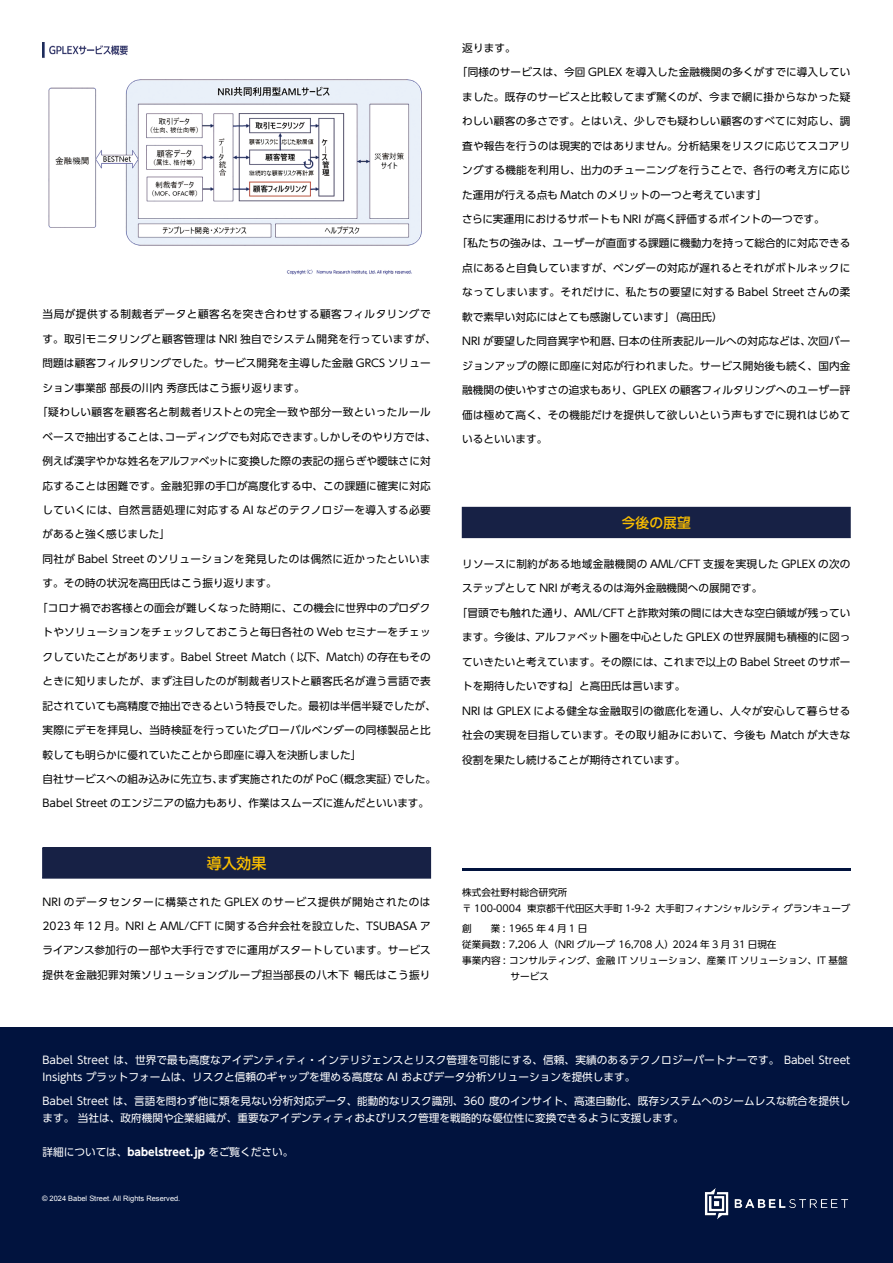
<style>
.page{position:relative;width:893px;height:1263px;background:#fff}
.page>*{position:absolute;margin:0;border:0;box-sizing:border-box;transform-origin:0 0}
.t1{font:500 14.85px "UD Shin Go Pro";color:#fabe00}
.t2{font:500 13.8px "UD Shin Go Pro";color:#fabe00}
.t3{font:10.65px "UD Shin Go Pro";letter-spacing:.01em;color:#000}
.t4{font:10.65px/17px "UD Shin Go Pro";color:#fff}
.t5{font:10.65px "UD Shin Go Pro";letter-spacing:.03em;color:#000}
.t6{font:10.65px "UD Shin Go Pro";letter-spacing:.065em;color:#000}
.t7{font:10.65px "UD Shin Go Pro";letter-spacing:.04em;color:#000}
.t8{font:10.65px "UD Shin Go Pro";letter-spacing:.045em;color:#000}
.t9{font:9.6px "UD Shin Go Pro";color:#000}
.t10{font:7.5px "Arial";color:#fff}
.s1{font-weight:700}
</style>
<div class="page">
<img style="left:43px;top:43px;width:379px;height:231px">
<div style="left:43px;top:848px;width:388px;height:30px;background:#172145"></div>
<div style="left:462px;top:507px;width:388px;height:31px;background:#172145"></div>
<div style="left:0;top:1027px;width:893px;height:236px;background:#01133e"></div>
<img style="left:704px;top:1188px;width:145px;height:32px">
<hr style="left:462px;top:869px;width:388px;height:2px;background:#01133e">
<p class="t8" style="left:43px;top:306px;width:390px">当局が提供する制裁者データと顧客名を突き合わせする顧客フィルタリングで</p>
<p class="t3" style="left:43px;top:330px;width:395px">す。取引モニタリングと顧客管理は NRI 独自でシステム開発を行っていますが、</p>
<p class="t3" style="left:43px;top:355px;width:390px">問題は顧客フィルタリングでした。サービス開発を主導した金融 GRCS ソリュー</p>
<p class="t3" style="left:43px;top:379px;width:264px">ション事業部部長の川内秀彦氏はこう振り返ります。</p>
<p class="t7" style="left:37px;top:403px;width:395px">「疑わしい顧客を顧客名と制裁者リストとの完全一致や部分一致といったルール</p>
<p class="t3" style="left:319px;top:428px;width:118px">しかしそのやり方では、</p>
<p class="t3" style="left:165px;top:428px;width:161px">コーディングでも対応できます。</p>
<p class="t3" style="left:43px;top:428px;width:129px">ベースで抽出することは、</p>
<p class="t3" style="left:43px;top:452px;width:390px">例えば漢字やかな姓名をアルファベットに変換した際の表記の揺らぎや曖昧さに対</p>
<p class="t3" style="left:43px;top:477px;width:390px">応することは困難です。金融犯罪の手口が高度化する中、この課題に確実に対応</p>
<p class="t3" style="left:43px;top:501px;width:390px">していくには、自然言語処理に対応する AI などのテクノロジーを導入する必要</p>
<p class="t3" style="left:43px;top:526px;width:129px">があると強く感じました「</p>
<p class="t5" style="left:43px;top:550px;width:390px">同社が Babel Street のソリューションを発見したのは偶然に近かったといいま</p>
<p class="t3" style="left:43px;top:575px;width:236px">す。その時の状況を高田氏はこう振り返ります。</p>
<p class="t3" style="left:37px;top:599px;width:395px">「コロナ禍でお客様との面会が難しくなった時期に、この機会に世界中のプロダク</p>
<p class="t3" style="left:43px;top:624px;width:390px">トやソリューションをチェックしておこうと毎日各社の Web セミナーをチェッ</p>
<p class="t3" style="left:43px;top:648px;width:390px">クしていたことがあります。Babel Street Match ( 以下、Match) の存在もその</p>
<p class="t3" style="left:43px;top:672px;width:390px">ときに知りましたが、まず注目したのが制裁者リストと顧客氏名が違う言語で表</p>
<p class="t3" style="left:43px;top:697px;width:395px">記されていても高精度で抽出できるという特長でした。最初は半信半疑でしたが、</p>
<p class="t3" style="left:43px;top:721px;width:390px">実際にデモを拝見し、当時検証を行っていたグローバルベンダーの同様製品と比</p>
<p class="t3" style="left:43px;top:746px;width:320px">較しても明らかに優れていたことから即座に導入を決断しました「</p>
<p class="t3" style="left:393px;top:770px;width:44px">でした。</p>
<p class="t3" style="left:43px;top:770px;width:182px">自社サービスへの組み込みに先立ち、</p>
<p class="t3" style="left:43px;top:795px;width:388px">Babel Street のエンジニアの協力もあり、作業はスムーズに進んだといいます。</p>
<p class="t3" style="left:218px;top:770px;width:121px">まず実施されたのが PoC</p>
<p class="t3" style="left:333px;top:770px;width:67px">（概念実証）</p>
<p class="t1" style="left:207px;top:851px;width:61px">導入効果</p>
<p class="t6" style="left:43px;top:893px;width:390px">NRI のデータセンターに構築された GPLEX のサービス提供が開始されたのは</p>
<p class="t3" style="left:43px;top:917px;width:390px">2023 年 12 月。NRI と AML/CFT に関する合弁会社を設立した、TSUBASA ア</p>
<p class="t3" style="left:43px;top:942px;width:390px">ライアンス参加行の一部や大手行ですでに運用がスタートしています。サービス</p>
<p class="t5" style="left:354px;top:966px;width:78px">暢氏はこう振り</p>
<p class="t5" style="left:43px;top:966px;width:308px">提供を金融犯罪対策ソリューショングループ担当部長の八木下</p>
<p class="t3" style="left:462px;top:39px;width:55px">返ります。</p>
<p class="t3" style="left:457px;top:64px;width:395px">「同様のサービスは、今回 GPLEX を導入した金融機関の多くがすでに導入してい</p>
<p class="t3" style="left:462px;top:88px;width:390px">ました。既存のサービスと比較してまず驚くのが、今まで網に掛からなかった疑</p>
<p class="t3" style="left:462px;top:113px;width:390px">わしい顧客の多さです。とはいえ、少しでも疑わしい顧客のすべてに対応し、調</p>
<p class="t3" style="left:462px;top:137px;width:390px">査や報告を行うのは現実的ではありません。分析結果をリスクに応じてスコアリ</p>
<p class="t3" style="left:462px;top:161px;width:390px">ングする機能を利用し、出力のチューニングを行うことで、各行の考え方に応じ</p>
<p class="t3" style="left:462px;top:186px;width:306px">た運用が行える点も Match のメリットの一つと考えています「</p>
<p class="t3" style="left:462px;top:210px;width:364px">さらに実運用におけるサポートも NRI が高く評価するポイントの一つです。</p>
<p class="t3" style="left:457px;top:235px;width:395px">「私たちの強みは、ユーザーが直面する課題に機動力を持って総合的に対応できる</p>
<p class="t3" style="left:462px;top:259px;width:390px">点にあると自負していますが、ベンダーの対応が遅れるとそれがボトルネックに</p>
<p class="t5" style="left:462px;top:284px;width:390px">なってしまいます。それだけに、私たちの要望に対する Babel Street さんの柔</p>
<p class="t3" style="left:462px;top:308px;width:262px">軟で素早い対応にはとても感謝しています」（高田氏(</p>
<p class="t3" style="left:808px;top:333px;width:44px">次回バー</p>
<p class="t3" style="left:462px;top:333px;width:161px">NRI が要望した同音異字や和暦、</p>
<p class="t3" style="left:462px;top:357px;width:390px">ジョンアップの際に即座に対応が行われました。サービス開始後も続く、国内金</p>
<p class="t3" style="left:462px;top:381px;width:390px">融機関の使いやすさの追求もあり、GPLEX の顧客フィルタリングへのユーザー評</p>
<p class="t3" style="left:462px;top:406px;width:390px">価は極めて高く、その機能だけを提供して欲しいという声もすでに現れはじめて</p>
<p class="t3" style="left:462px;top:430px;width:87px">いるといいます。</p>
<p class="t3" style="left:619px;top:333px;width:194px">日本の住所表記ルールへの対応などは、</p>
<p class="t2" style="left:622px;top:511px;width:71px">今後の展望</p>
<p class="t3" style="left:462px;top:555px;width:390px">リソースに制約がある地域金融機関の AML/CFT 支援を実現した GPLEX の次の</p>
<p class="t3" style="left:462px;top:580px;width:301px">ステップとして NRI が考えるのは海外金融機関への展開です。</p>
<p class="t3" style="left:457px;top:604px;width:395px">「冒頭でも触れた通り、AML/CFT と詐欺対策の間には大きな空白領域が残ってい</p>
<p class="t3" style="left:535px;top:629px;width:317px">アルファベット圏を中心とした GPLEX の世界展開も積極的に図っ</p>
<p class="t3" style="left:462px;top:629px;width:76px">ます。今後は、</p>
<p class="t3" style="left:462px;top:653px;width:390px">ていきたいと考えています。その際には、これまで以上の Babel Street のサポー</p>
<p class="t3" style="left:462px;top:677px;width:225px">トを期待したいですね」と高田氏は言います。</p>
<p class="t5" style="left:462px;top:702px;width:390px">NRI は GPLEX による健全な金融取引の徹底化を通し、人々が安心して暮らせる</p>
<p class="t3" style="left:462px;top:726px;width:390px">社会の実現を目指しています。その取り組みにおいて、今後も Match が大きな</p>
<p class="t3" style="left:462px;top:751px;width:225px">役割を果たし続けることが期待されています。</p>
<p class="t9" style="left:462px;top:885px;width:107px">株式会社野村総合研究所</p>
<p class="t9" style="left:656px;top:901px;width:196px">大手町フィナンシャルシティグランキューブ</p>
<p class="t9" style="left:527px;top:901px;width:125px">東京都千代田区大手町 1-9-2</p>
<p class="t9" style="left:462px;top:901px;width:61px">〒 100-0004</p>
<p class="t9" style="left:462px;top:921px;width:126px">創　　業: 1965年 4 月 1 日</p>
<p class="t9" style="left:462px;top:937px;width:213px">従業員数 : 7,206 人（NRI グループ 16,708 人）</p>
<p class="t9" style="left:462px;top:953px;width:387px">事業内容 : コンサルティング、金融 IT ソリューション、産業 IT ソリューション、IT 基盤</p>
<p class="t9" style="left:672px;top:937px;width:105px">2024 年 3 月 31 日現在</p>
<p class="t4" style="left:114px;top:1051px;width:738px">は、世界で最も高度なアイデンティティ・インテリジェンスとリスク管理を可能にする、信頼、実績のあるテクノロジーパートナーです。 Babel Street</p>
<p class="t4" style="left:43px;top:1051px;width:594px">Babel Street<br>Insights プラットフォームは、リスクと信頼のギャップを埋める高度な AI およびデータ分析ソリューションを提供します。</p>
<p class="t4" style="left:43px;top:1092px;width:809px">Babel Street は、言語を問わず他に類を見ない分析対応データ、能動的なリスク識別、360 度のインサイト、高速自動化、既存システムへのシームレスな統合を提供します。当社は、政府機関や企業組織が、重要なアイデンティティおよびリスク管理を戦略的な優位性に変換できるように支援します。</p>
<p class="t4" style="left:43px;top:1143px;width:252px">詳細については、<span class="s1">babelstreet.jp</span> をご覧ください。</p>
<p class="t10" style="left:42px;top:1193px;width:140px">© 2024 Babel Street. All Rights Reserved.</p>
</div>
